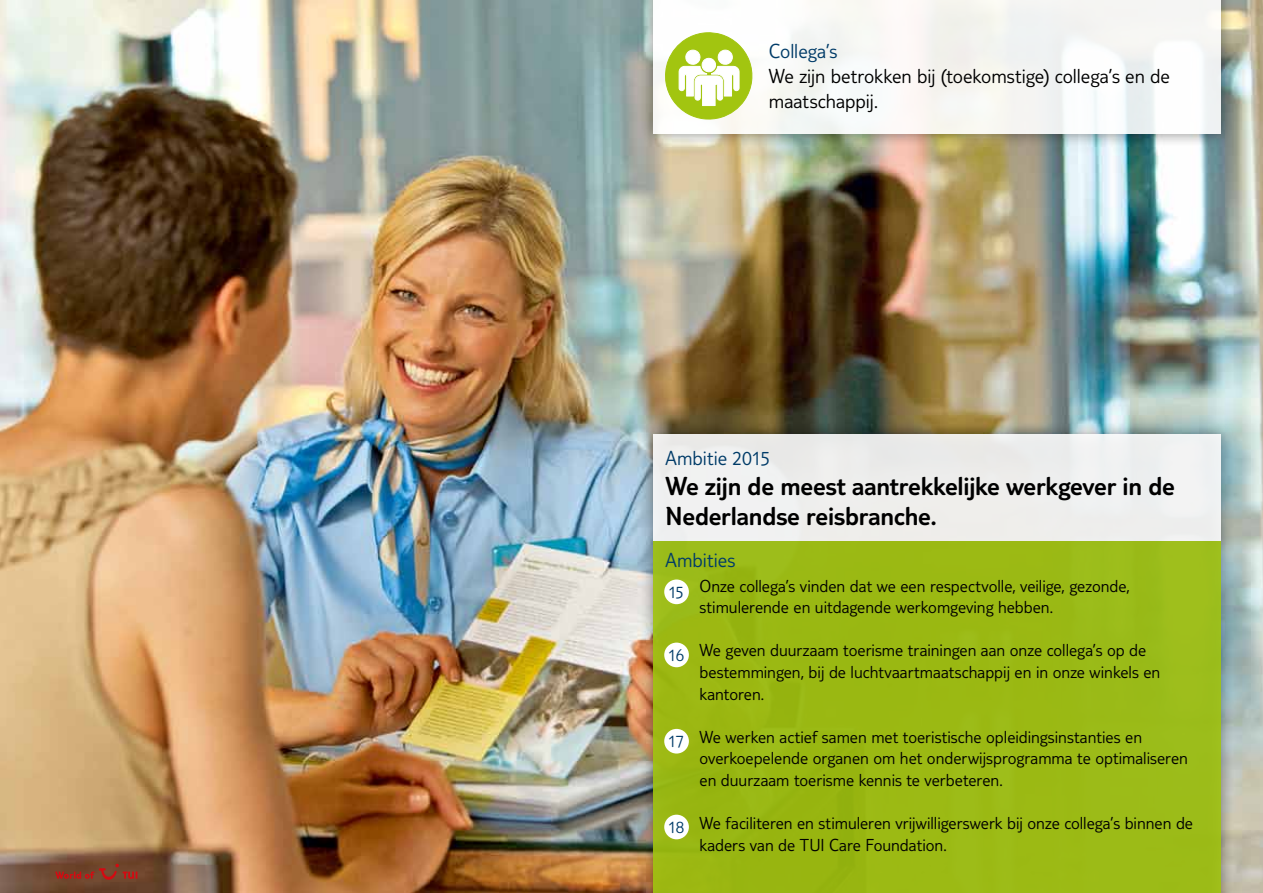
<style>
.page{position:relative;width:1263px;height:893px;background:#fff}
.page>*{position:absolute;margin:0;border:0;box-sizing:border-box;transform-origin:0 0}
.t1{font:300 27px/30px "TUI Type";letter-spacing:-.01em;color:#000}
.t2{font:300 21px/25.2px "TUI Type";color:#000}
.t3{font:300 21px "TUI Type";color:#003b68}
.t4{font:300 18px/21.6px "TUI Type";color:#000}
.t5{font:300 18px "TUI Type";letter-spacing:-.05em;color:#003b68}
</style>
<div class="page">
<img style="left:0;top:0;width:1263px;height:893px">
<div style="left:638px;top:420px;width:597px;height:473px;background:#000;opacity:.5"></div>
<div style="left:653px;top:541px;width:567px;height:352px;background:#9bb914"></div>
<div style="left:653px;top:435px;width:567px;height:106px;background:#eeeeed"></div>
<div style="left:638px;top:0;width:597px;height:149px;background:#000;opacity:.5"></div>
<div style="left:653px;top:0;width:567px;height:134px;background:#f7f7f4"></div>
<div style="left:664px;top:579px;width:25px;height:25px;background:#fff;border-radius:50%"></div>
<div style="left:664px;top:643px;width:25px;height:24px;background:#fff;border-radius:50%"></div>
<svg style="left:665px;top:33px;width:87px;height:86px"></svg>
<div style="left:664px;top:729px;width:25px;height:24px;background:#fff;border-radius:50%"></div>
<div style="left:664px;top:815px;width:25px;height:24px;background:#fff;border-radius:50%"></div>
<svg style="left:55px;top:864px;width:82px;height:19px;background:#803b28"></svg>
<p class="t3" style="left:769px;top:39px;width:70px">Collega’s</p>
<p class="t2" style="left:769px;top:63px;width:403px">We zijn betrokken bij (toekomstige) collega’s en de maatschappij.</p>
<p class="t3" style="left:665px;top:446px;width:106px">Ambitie 2015</p>
<h1 class="t1" style="left:665px;top:470px;width:511px">We zijn de meest aantrekkelijke werkgever in de<br>Nederlandse reisbranche.</h1>
<p class="t3" style="left:665px;top:548px;width:71px">Ambities</p>
<p class="t5" style="left:668px;top:582px;width:17px">15</p>
<p class="t5" style="left:668px;top:645px;width:18px">16</p>
<p class="t5" style="left:668px;top:731px;width:18px">17</p>
<p class="t5" style="left:668px;top:817px;width:18px">18</p>
<p class="t4" style="left:699px;top:575px;width:432px">Onze collega’s vinden dat we een respectvolle, veilige, gezonde, stimulerende en uitdagende werkomgeving hebben.</p>
<p class="t4" style="left:699px;top:639px;width:462px">We geven duurzaam toerisme trainingen aan onze collega’s op de bestemmingen, bij de luchtvaartmaatschappij en in onze winkels en kantoren.</p>
<p class="t4" style="left:699px;top:726px;width:490px">We werken actief samen met toeristische opleidingsinstanties en overkoepelende organen om het onderwijsprogramma te optimaliseren en duurzaam toerisme kennis te verbeteren.</p>
<p class="t4" style="left:699px;top:812px;width:495px">We faciliteren en stimuleren vrijwilligerswerk bij onze collega’s binnen de kaders van de TUI Care Foundation.</p>
</div>
